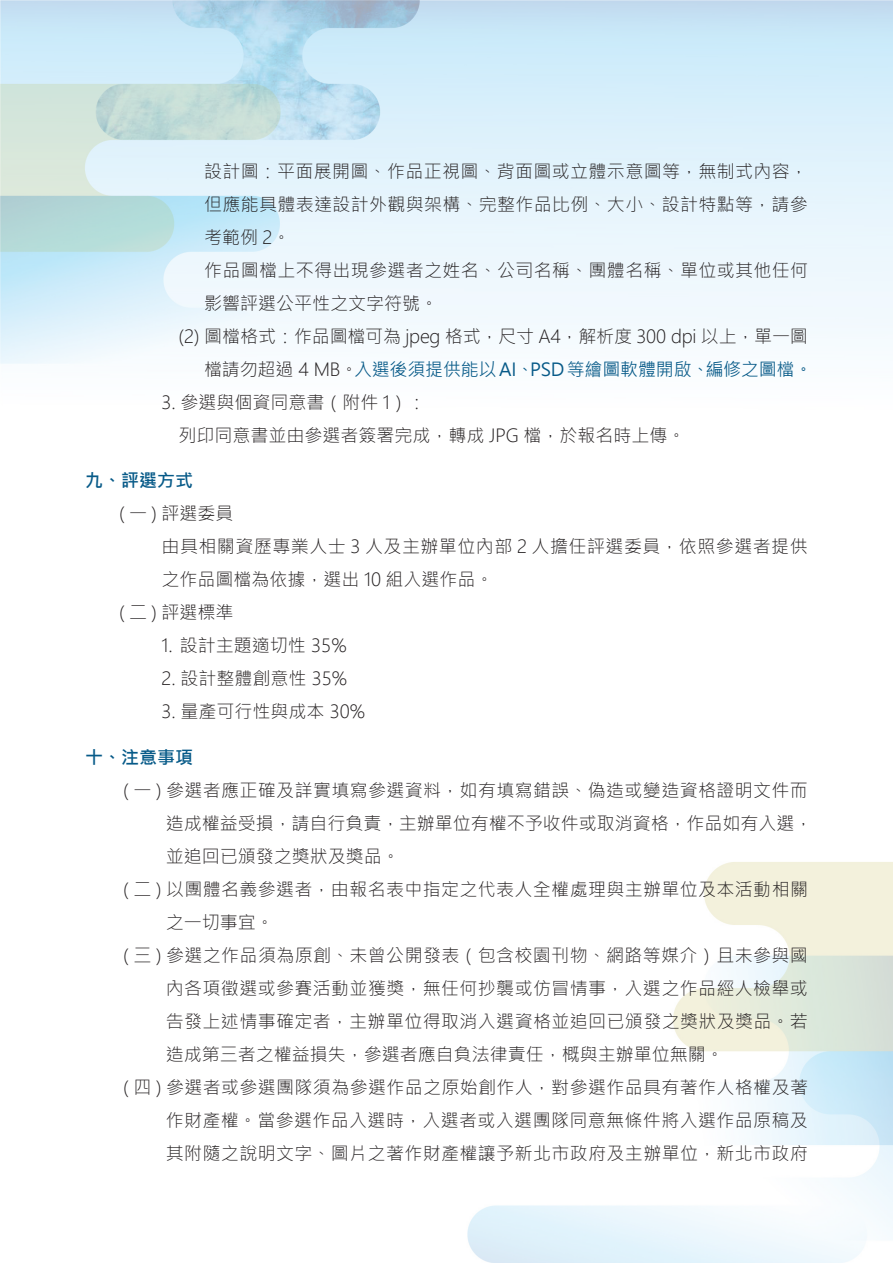
<style>
.page{position:relative;width:893px;height:1263px;background:#fff}
.page>*{position:absolute;margin:0;border:0;box-sizing:border-box;transform-origin:0 0}
.t1{font:300 18px/33px "Microsoft Jheng Hei";letter-spacing:.02em;color:#231f20;text-align:justify}
.t2{font:300 18px/33px "Microsoft Jheng Hei";color:#231f20}
.t3{font:300 18px/33px "Microsoft Jheng Hei";letter-spacing:-.01em;color:#231f20;text-align:right}
.t4{font:700 18px "Microsoft Jheng Hei";color:#075a88}
.s1{font-weight:400;color:#075a88}
</style>
<div class="page">
<p class="t1" style="left:204px;top:154px;width:605px">設計圖：平面展開圖、作品正視圖、背面圖或立體示意圖等，無制式內容，但應能具體表達設計外觀與架構、完整作品比例、大小、設計特點等，請參考範例 2。</p>
<p class="t1" style="left:204px;top:253px;width:605px">作品圖檔上不得出現參選者之姓名、公司名稱、團體名稱、單位或其他任何影響評選公平性之文字符號。</p>
<p class="t3" style="left:179px;top:319px;width:635px">(2) 圖檔格式：作品圖檔可為 jpeg 格式，尺寸 A4，解析度 300 dpi 以上，單一圖檔請勿超過 4 MB。<span class="s1">入選後須提供能以AI、PSD等繪圖軟體開啟、編修之圖檔。</span></p>
<p class="t2" style="left:162px;top:385px;width:266px">3. 參選與個資同意書（附件 1）：</p>
<p class="t2" style="left:179px;top:418px;width:508px">列印同意書並由參選者簽署完成，轉成 JPG 檔，於報名時上傳。</p>
<p class="t4" style="left:85px;top:469px;width:109px">九、評選方式</p>
<p class="t1" style="left:119px;top:497px;width:116px">( 一 ) 評選委員</p>
<p class="t1" style="left:162px;top:530px;width:648px">由具相關資歷專業人士 3 人及主辦單位內部 2 人擔任評選委員，依照參選者提供之作品圖檔為依據，選出 10 組入選作品。</p>
<p class="t1" style="left:119px;top:596px;width:116px">( 二 ) 評選標準</p>
<p class="t2" style="left:162px;top:629px;width:187px">1. 設計主題適切性 35%</p>
<p class="t2" style="left:162px;top:662px;width:187px">2. 設計整體創意性 35%</p>
<p class="t2" style="left:162px;top:695px;width:205px">3. 量產可行性與成本 30%</p>
<p class="t4" style="left:85px;top:746px;width:109px">十、注意事項</p>
<p class="t2" style="left:166px;top:774px;width:648px;text-indent:-43px">( 一 ) 參選者應正確及詳實填寫參選資料，如有填寫錯誤、偽造或變造資格證明文件而造成權益受損，請自行負責，主辦單位有權不予收件或取消資格，作品如有入選，並追回已頒發之獎狀及獎品。</p>
<p class="t1" style="left:166px;top:873px;width:644px;text-indent:-43px">( 二 ) 以團體名義參選者，由報名表中指定之代表人全權處理與主辦單位及本活動相關之一切事宜。</p>
<p class="t1" style="left:166px;top:939px;width:644px;text-indent:-43px">( 三 ) 參選之作品須為原創、未曾公開發表（包含校園刊物、網路等媒介）且未參與國內各項徵選或參賽活動並獲獎，無任何抄襲或仿冒情事，入選之作品經人檢舉或告發上述情事確定者，主辦單位得取消入選資格並追回已頒發之獎狀及獎品。若造成第三者之權益損失，參選者應自負法律責任，概與主辦單位無關。</p>
<p class="t1" style="left:166px;top:1071px;width:644px;text-indent:-43px">( 四 ) 參選者或參選團隊須為參選作品之原始創作人，對參選作品具有著作人格權及著作財產權。當參選作品入選時，入選者或入選團隊同意無條件將入選作品原稿及其附隨之說明文字、圖片之著作財產權讓予新北市政府及主辦單位，新北市政府</p>
</div>
